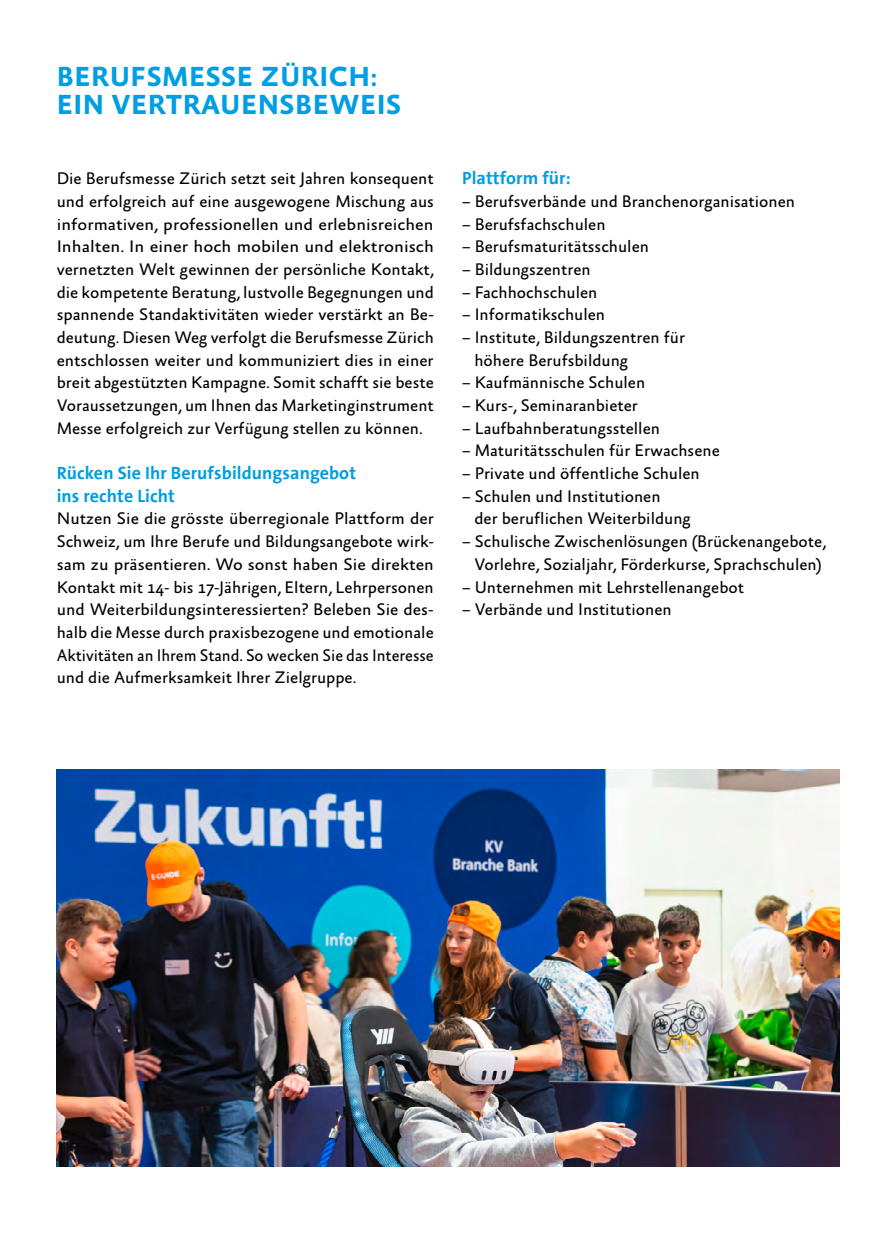
<style>
.page{position:relative;width:896px;height:1236px;background:#fff}
.page>*{position:absolute;margin:0;border:0;box-sizing:border-box;transform-origin:0 0}
.t1{font:700 28px/28px "Absara Sans OT";letter-spacing:.015em;color:#009ee3}
.t2{font:700 18px/22.6px "MCH The Sans";letter-spacing:.005em;color:#009ee3}
.t3{font:17px/22.6px "Absara Sans OT";color:#000;text-align:justify}
</style>
<div class="page">
<img style="left:57px;top:769px;width:782px;height:397px">
<h1 class="t1" style="left:57px;top:64px;width:346px">BERUFSMESSE ZÜRICH:<br>EIN VERTRAUENSBEWEIS</h1>
<p class="t3" style="left:57px;top:168px;width:379px">Die Berufsmesse Zürich setzt seit Jahren konsequent und erfolgreich auf eine ausgewogene Mischung aus informativen, professionellen und erlebnisreichen Inhalten. In einer hoch mobilen und elektronisch vernetzten Welt gewinnen der persönliche Kontakt, die kompetente Beratung, lustvolle Begegnungen und spannende Standaktivitäten wieder verstärkt an Be&shy;deutung. Diesen Weg verfolgt die Berufsmesse Zürich entschlossen weiter und kommuniziert dies in einer breit abgestützten Kampagne. Somit schafft sie beste Voraussetzungen, um Ihnen das Marketinginstrument Messe erfolgreich zur Verfügung stellen zu können.</p>
<p class="t2" style="left:57px;top:462px;width:301px">Rücken Sie Ihr Berufsbildungsangebot ins rechte Licht</p>
<p class="t3" style="left:57px;top:508px;width:379px">Nutzen Sie die grösste überregionale Plattform der Schweiz, um Ihre Berufe und Bildungsangebote wirk&shy;sam zu präsentieren. Wo sonst haben Sie direkten Kontakt mit 14- bis 17-Jährigen, Eltern, Lehrpersonen und Weiterbildungsinteressierten? Beleben Sie des&shy;halb die Messe durch praxisbezogene und emotionale Aktivitäten an Ihrem Stand. So wecken Sie das Interesse und die Aufmerksamkeit Ihrer Zielgruppe.</p>
<p class="t2" style="left:462px;top:167px;width:110px">Plattform für:</p>
<p class="t3" style="left:462px;top:191px;width:334px">– Berufsverbände und Branchenorganisationen</p>
<p class="t3" style="left:462px;top:214px;width:145px">– Berufsfachschulen</p>
<p class="t3" style="left:462px;top:236px;width:188px">– Berufsmaturitätsschulen</p>
<p class="t3" style="left:462px;top:259px;width:130px">– Bildungszentren</p>
<p class="t3" style="left:462px;top:282px;width:137px">– Fachhochschulen</p>
<p class="t3" style="left:462px;top:304px;width:144px">– Informatikschulen</p>
<p class="t3" style="left:474px;top:327px;width:212px;text-indent:-12px">– Institute, Bildungszentren für höhere Berufsbildung</p>
<p class="t3" style="left:462px;top:372px;width:185px">– Kaufmännische Schulen</p>
<p class="t3" style="left:462px;top:395px;width:177px">– Kurs-, Seminaranbieter</p>
<p class="t3" style="left:462px;top:418px;width:199px">– Laufbahnberatungsstellen</p>
<p class="t3" style="left:462px;top:440px;width:259px">– Maturitätsschulen für Erwachsene</p>
<p class="t3" style="left:462px;top:463px;width:239px">– Private und öffentliche Schulen</p>
<p class="t3" style="left:474px;top:486px;width:218px;text-indent:-12px">– Schulen und Institutionen<br>der beruflichen Weiterbildung</p>
<p class="t3" style="left:462px;top:531px;width:365px;text-align:center">– Schulische Zwischenlösungen (Brückenangebote,<br>Vorlehre, Sozialjahr, Förderkurse, Sprachschulen)</p>
<p class="t3" style="left:462px;top:576px;width:283px">– Unternehmen mit Lehrstellenangebot</p>
<p class="t3" style="left:462px;top:599px;width:211px">– Verbände und Institutionen</p>
</div>
